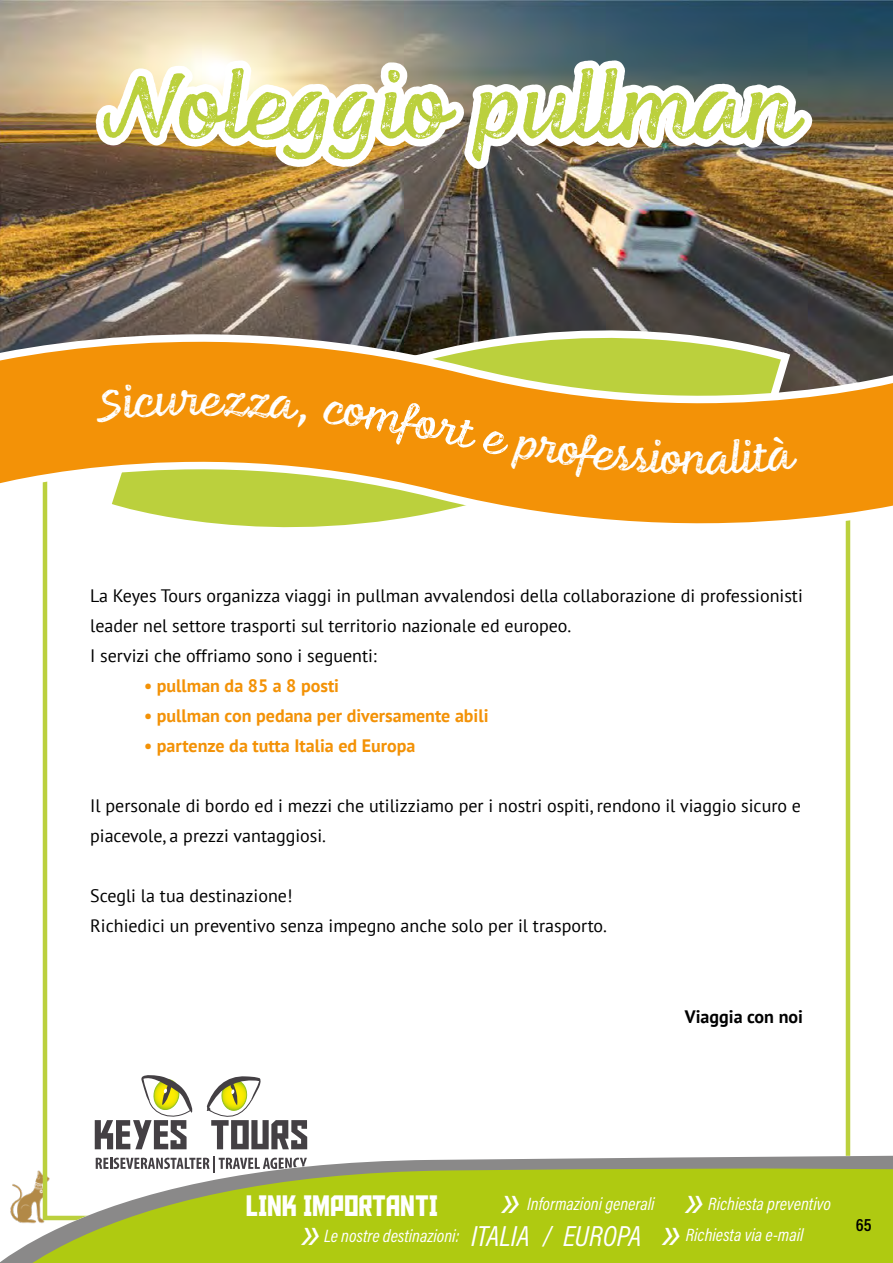
<style>
.page{position:relative;width:893px;height:1263px;background:#fff}
.page>*{position:absolute;margin:0;border:0;box-sizing:border-box;transform-origin:0 0}
.t1{font:90px "Feltro Texture 2";color:#bbd03d}
.t2{font:italic 49.5px "Acumin Pro Cond";color:#fff}
.t3{font:43.5px "Feltro Texture 2";color:#fff}
.t4{font:29.4px "Aldothe Apache";color:#fff}
.t5{font:18px/30px "PT Sans";color:#000}
.t6{font:italic 18px "Acumin Pro Cond";color:#fff}
.t7{font:700 18px "PT Sans";color:#f39207}
.t8{font:700 18px "PT Sans";color:#000}
.t9{font:600 18px "Acumin Pro Cond";color:#000}
.s1{font-size:29.25px}
</style>
<div class="page">
<svg style="left:42px;top:1156px;width:851px;height:11px;fill:#8a8989"></svg>
<svg style="left:0;top:1167px;width:893px;height:96px;background:#b2c82c"></svg>
<img style="left:6px;top:1169px;width:50px;height:55px">
<img style="left:0;top:0;width:893px;height:246px">
<svg style="left:95px;top:1075px;width:98px;height:74px"></svg>
<svg style="left:207px;top:1076px;width:100px;height:73px"></svg>
<svg style="left:96px;top:1156px;width:211px;height:17px"></svg>
<img style="left:96px;top:60px;width:716px;height:109px">
<svg style="left:0;top:246px;width:893px;height:306px"></svg>
<div style="left:94px;top:384px;width:111px;height:38px;background:#f39207"></div>
<div style="left:224px;top:392px;width:82px;height:36px;background:#f39207"></div>
<div style="left:322px;top:400px;width:102px;height:48px;background:#f39207"></div>
<div style="left:456px;top:419px;width:231px;height:60px;background:#f39207"></div>
<svg style="left:706px;top:344px;width:92px;height:130px;background:#dcaa36"></svg>
<h1 class="t1" style="left:100px;top:46px;width:695px">Noleggio pullman</h1>
<h3 class="t3" style="left:199px;top:370px;width:22px">e</h3>
<h3 class="t3" style="left:680px;top:429px;width:26px">n</h3>
<p class="t5" style="left:90px;top:580px;width:714px">La Keyes Tours organizza viaggi in pullman avvalendosi della collaborazione di professionisti leader nel settore trasporti sul territorio nazionale ed europeo.<br>I servizi che offriamo sono i seguenti:</p>
<p class="t7" style="left:144px;top:674px;width:196px">• pullman da 85 a 8 posti</p>
<p class="t7" style="left:144px;top:704px;width:346px">• pullman con pedana per diversamente abili</p>
<p class="t7" style="left:144px;top:734px;width:273px">• partenze da tutta Italia ed Europa</p>
<p class="t5" style="left:90px;top:790px;width:712px">Il personale di bordo ed i mezzi che utilizziamo per i nostri ospiti, rendono il viaggio sicuro e piacevole, a prezzi vantaggiosi.</p>
<p class="t5" style="left:90px;top:880px;width:518px">Scegli la tua destinazione!<br>Richiedici un preventivo senza impegno anche solo per il trasporto.</p>
<p class="t8" style="left:685px;top:1004px;width:120px">Viaggia con noi</p>
<h3 class="t4" style="left:246px;top:1190px;width:194px">LINK IMPORTANTI</h3>
<h2 class="t2" style="left:300px;top:1204px;width:21px">»</h2>
<p class="t6" style="left:324px;top:1224px;width:319px">Le nostre destinazioni: <span class="s1">ITALIA / EUROPA</span></p>
<h2 class="t2" style="left:500px;top:1172px;width:21px">»</h2>
<p class="t6" style="left:527px;top:1192px;width:129px">Informazioni generali</p>
<h2 class="t2" style="left:684px;top:1172px;width:21px">»</h2>
<p class="t6" style="left:708px;top:1192px;width:124px">Richiesta preventivo</p>
<h2 class="t2" style="left:661px;top:1204px;width:21px">»</h2>
<p class="t6" style="left:686px;top:1223px;width:119px">Richiesta via e-mail</p>
<p class="t9" style="left:856px;top:1212px;width:17px">65</p>
</div>
